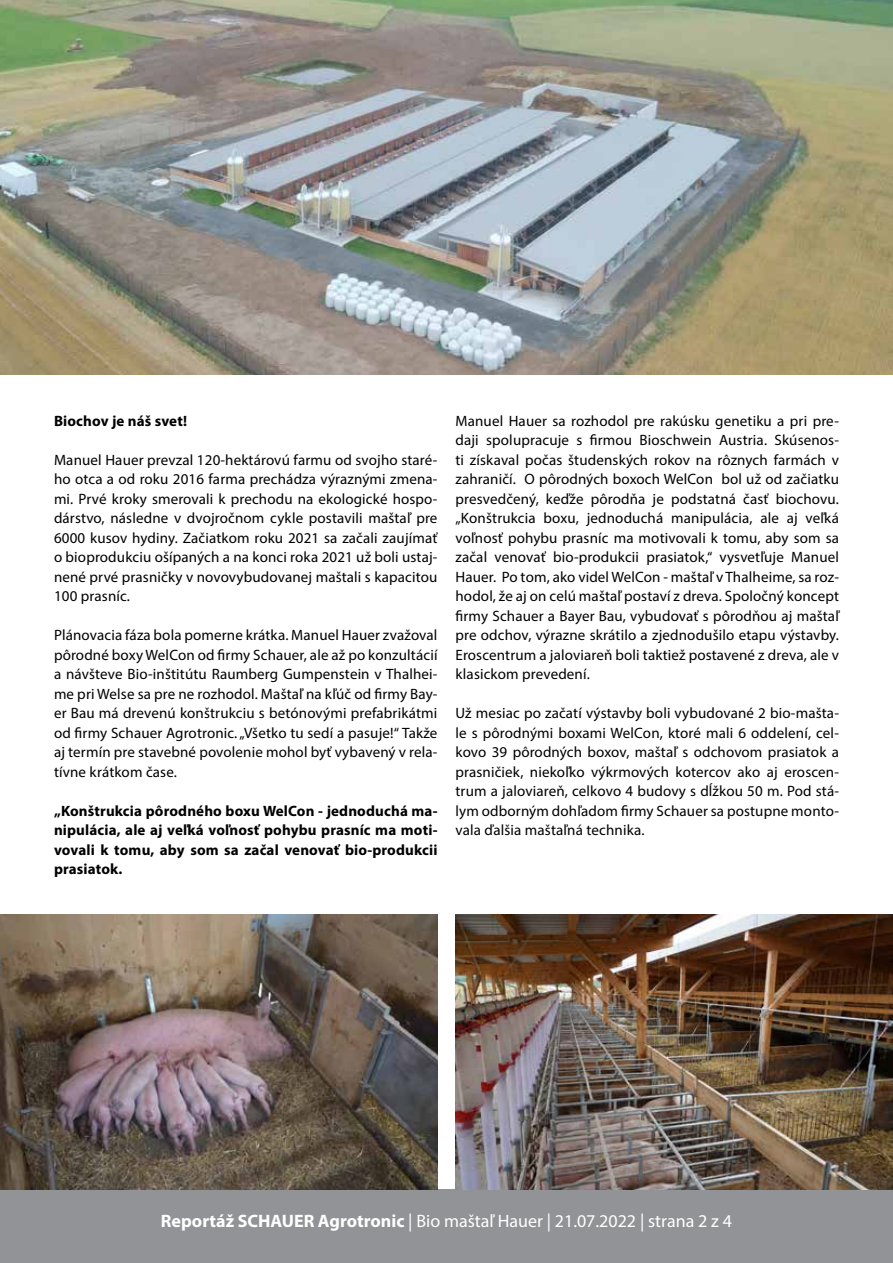
<style>
.page{position:relative;width:893px;height:1263px;background:#fff}
.page>*{position:absolute;margin:0;border:0;box-sizing:border-box;transform-origin:0 0}
.t1{font:18px "Myriad Pro";color:#fff}
.t2{font:15px/19.5px "Myriad Pro";letter-spacing:.01em;color:#000;text-align:justify}
.t3{font:700 15px/19.5px "Myriad Pro";letter-spacing:.01em;color:#000;text-align:justify}
.s1{font-weight:700}
</style>
<div class="page">
<div style="left:0;top:1189px;width:893px;height:74px;background:#919396"></div>
<img style="left:0;top:0;width:893px;height:374px">
<img style="left:0;top:914px;width:437px;height:275px">
<img style="left:455px;top:914px;width:438px;height:275px">
<p class="t3" style="left:54px;top:411px;width:135px">Biochov je náš svet!</p>
<p class="t2" style="left:54px;top:450px;width:385px">Manuel Hauer prevzal 120-hektárovú farmu od svojho staré&shy;ho otca a od roku 2016 farma prechádza výraznými zmena&shy;mi. Prvé kroky smerovali k prechodu na ekologické hospo&shy;dárstvo, následne v dvojročnom cykle postavili maštaľ pre 6000 kusov hydiny. Začiatkom roku 2021 sa začali zaujímať o bioprodukciu ošípaných a na konci roka 2021 už boli ustaj&shy;nené prvé prasničky v novovybudovanej maštali s kapacitou 100 prasníc.</p>
<p class="t2" style="left:54px;top:625px;width:385px">Plánovacia fáza bola pomerne krátka. Manuel Hauer zvažoval pôrodné boxy WelCon od firmy Schauer, ale až po konzultácií a návšteve Bio-inštitútu Raumberg Gumpenstein v Thalhei&shy;me pri Welse sa pre ne rozhodol. Maštaľ na kľúč od firmy Bay&shy;er Bau má drevenú konštrukciu s betónovými prefabrikátmi od firmy Schauer Agrotronic. „Všetko tu sedí a pasuje!“ Takže aj termín pre stavebné povolenie mohol byť vybavený v rela&shy;tívne krátkom čase.</p>
<p class="t3" style="left:54px;top:801px;width:385px">„Konštrukcia pôrodného boxu WelCon - jednoduchá ma&shy;nipulácia, ale aj veľká voľnosť pohybu prasníc ma moti&shy;vovali k tomu, aby som sa začal venovať bio-produkcii prasiatok.</p>
<p class="t2" style="left:455px;top:411px;width:385px">Manuel Hauer sa rozhodol pre rakúsku genetiku a pri pre&shy;daji spolupracuje s firmou Bioschwein Austria. Skúsenos&shy;ti získaval počas študenských rokov na rôznych farmách v zahraničí. O pôrodných boxoch WelCon bol už od začiatku presvedčený, keďže pôrodňa je podstatná časť biochovu. „Konštrukcia boxu, jednoduchá manipulácia, ale aj veľká voľnosť pohybu prasníc ma motivovali k tomu, aby som sa začal venovať bio-produkcii prasiatok,“ vysvetľuje Manuel Hauer. Po tom, ako videl WelCon - maštaľ v Thalheime, sa roz&shy;hodol, že aj on celú maštaľ postaví z dreva. Spoločný koncept firmy Schauer a Bayer Bau, vybudovať s pôrodňou aj maštaľ pre odchov, výrazne skrátilo a zjednodušilo etapu výstavby.<br>Eroscentrum a jaloviareň boli taktiež postavené z dreva, ale v klasickom prevedení.</p>
<p class="t2" style="left:455px;top:703px;width:385px">Už mesiac po začatí výstavby boli vybudované 2 bio-mašta&shy;le s pôrodnými boxami WelCon, ktoré mali 6 oddelení, cel&shy;kovo 39 pôrodných boxov, maštaľ s odchovom prasiatok a prasničiek, niekoľko výkrmových kotercov ako aj eroscen&shy;trum a jaloviareň, celkovo 4 budovy s dĺžkou 50 m. Pod stá&shy;lym odborným dohľadom firmy Schauer sa postupne monto&shy;vala ďalšia maštaľná technika.</p>
<p class="t1" style="left:161px;top:1210px;width:572px"><span class="s1">Reportáž SCHAUER Agrotronic</span> | Bio maštaľ Hauer | 21.07.2022 | strana 2 z 4</p>
</div>
